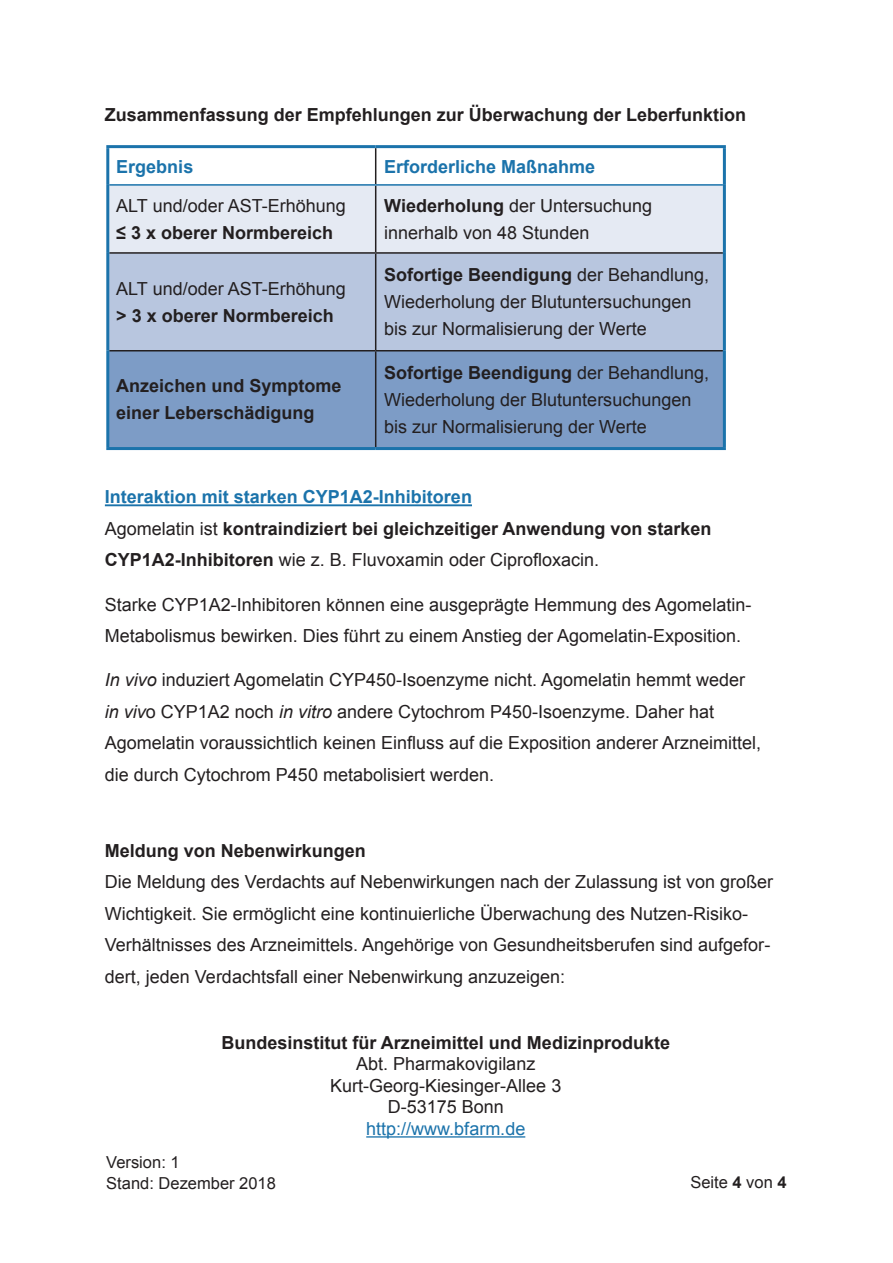
<style>
.page{position:relative;width:893px;height:1263px;background:#fff}
.page>*{position:absolute;margin:0;border:0;box-sizing:border-box;transform-origin:0 0}
.t1{font:18px/31.5px "Arial";color:#231f20}
.t2{font:700 18px/31.5px "Arial";color:#231f20}
.t3{font:700 18px "Arial";color:#1b73ab}
.t4{font:18px "Arial";color:#1b73ab}
.t5{font:16.5px/21px "Arial";color:#231f20}
.s1{font-weight:700}
.s2{color:#1b73ab}
.s3{font-weight:400}
.s4{font-style:italic}
</style>
<div class="page">
<hr style="left:105px;top:504px;width:367px;height:2px;background:#1b73ab">
<hr style="left:366px;top:1136px;width:159px;height:1px;background:#1b73ab">
<div style="left:109px;top:186px;width:614px;height:66px;background:#e5eaf3"></div>
<div style="left:109px;top:254px;width:614px;height:96px;background:#b8c6df"></div>
<div style="left:109px;top:351px;width:614px;height:96px;background:#7d9cc6"></div>
<hr style="left:375px;top:148px;width:1px;height:36px;background:#231f20">
<hr style="left:375px;top:186px;width:1px;height:66px;background:#231f20">
<hr style="left:109px;top:252px;width:267px;height:2px;background:#231f20">
<hr style="left:376px;top:252px;width:347px;height:2px;background:#231f20">
<hr style="left:375px;top:254px;width:1px;height:96px;background:#231f20">
<hr style="left:109px;top:350px;width:267px;height:1px;background:#231f20">
<hr style="left:376px;top:350px;width:347px;height:1px;background:#231f20">
<hr style="left:375px;top:351px;width:1px;height:96px;background:#231f20">
<hr style="left:106px;top:185px;width:3px;height:68px;background:#1b73ab">
<hr style="left:723px;top:185px;width:3px;height:68px;background:#1b73ab">
<hr style="left:106px;top:253px;width:3px;height:98px;background:#1b73ab">
<hr style="left:723px;top:253px;width:3px;height:98px;background:#1b73ab">
<hr style="left:106px;top:351px;width:3px;height:96px;background:#1b73ab">
<hr style="left:723px;top:351px;width:3px;height:96px;background:#1b73ab">
<hr style="left:106px;top:447px;width:270px;height:3px;background:#1b73ab">
<hr style="left:376px;top:447px;width:350px;height:3px;background:#1b73ab">
<hr style="left:106px;top:145px;width:270px;height:3px;background:#1b73ab">
<hr style="left:106px;top:148px;width:3px;height:37px;background:#1b73ab">
<hr style="left:376px;top:145px;width:350px;height:3px;background:#1b73ab">
<hr style="left:723px;top:148px;width:3px;height:37px;background:#1b73ab">
<hr style="left:109px;top:184px;width:267px;height:2px;background:#1b73ab">
<hr style="left:376px;top:184px;width:347px;height:2px;background:#1b73ab">
<p class="t2" style="left:105px;top:100px;width:643px">Zusammenfassung der Empfehlungen zur Überwachung der Leberfunktion</p>
<p class="t3" style="left:116px;top:154px;width:79px">Ergebnis</p>
<p class="t3" style="left:384px;top:154px;width:213px">Erforderliche Maßnahme</p>
<p class="t1" style="left:116px;top:190px;width:231px">ALT und/oder AST-Erhöhung</p>
<p class="t2" style="left:116px;top:217px;width:218px">≤ 3 x oberer Normbereich</p>
<p class="t1" style="left:384px;top:192px;width:269px;line-height:27px"><span class="s1">Wiederholung</span> der Untersuchung innerhalb von 48 Stunden</p>
<p class="t1" style="left:116px;top:273px;width:231px">ALT und/oder AST-Erhöhung</p>
<p class="t2" style="left:116px;top:300px;width:219px">&gt; 3 x oberer Normbereich</p>
<p class="t2" style="left:116px;top:373px;width:227px;line-height:27px">Anzeichen und Symptome einer Leberschädigung</p>
<p class="t1" style="left:384px;top:262px;width:327px;line-height:27px"><span class="s1">Sofortige Beendigung</span> der Behandlung,<br>Wiederholung der Blutuntersuchungen bis zur Normalisierung der Werte</p>
<p class="t1" style="left:384px;top:359px;width:327px;line-height:27px"><span class="s1">Sofortige Beendigung</span> der Behandlung,<br>Wiederholung der Blutuntersuchungen bis zur Normalisierung der Werte</p>
<p class="t2" style="left:105px;top:482px;width:608px"><span class="s2">Interaktion mit starken CYP1A2-Inhibitoren<br></span><span class="s3">Agomelatin ist</span> kontraindiziert bei gleichzeitiger Anwendung von starken<br>CYP1A2-Inhibitoren <span class="s3">wie z. B. Fluvoxamin oder Ciprofloxacin.</span></p>
<p class="t1" style="left:105px;top:589px;width:648px">Starke CYP1A2-Inhibitoren können eine ausgeprägte Hemmung des Agomelatin-<br>Metabolismus bewirken. Dies führt zu einem Anstieg der Agomelatin-Exposition.</p>
<p class="t1" style="left:105px;top:665px;width:658px"><span class="s4">In vivo</span> induziert Agomelatin CYP450-Isoenzyme nicht. Agomelatin hemmt weder <span class="s4">in viv</span>o CYP1A2 noch <span class="s4">in vitro</span> andere Cytochrom P450-Isoenzyme. Daher hat Agomelatin voraussichtlich keinen Einfluss auf die Exposition anderer Arzneimittel, die durch Cytochrom P450 metabolisiert werden.</p>
<p class="t2" style="left:105px;top:835px;width:263px">Meldung von Nebenwirkungen</p>
<p class="t1" style="left:105px;top:866px;width:670px">Die Meldung des Verdachts auf Nebenwirkungen nach der Zulassung ist von großer Wichtigkeit. Sie ermöglicht eine kontinuierliche Überwachung des Nutzen-Risiko-Verhältnisses des Arzneimittels. Angehörige von Gesundheitsberufen sind aufgefor&shy;dert, jeden Verdachtsfall einer Nebenwirkung anzuzeigen:</p>
<p class="t2" style="left:222px;top:1027px;width:450px">Bundesinstitut für Arzneimittel und Medizinprodukte</p>
<p class="t1" style="left:330px;top:1053px;width:233px;line-height:21.6px;text-align:center">Abt. Pharmakovigilanz<br>Kurt-Georg-Kiesinger-Allee 3<br>D-53175 Bonn</p>
<p class="t4" style="left:366px;top:1117px;width:161px">http://www.bfarm.de</p>
<p class="t5" style="left:106px;top:1152px;width:171px">Version: 1<br>Stand: Dezember 2018</p>
<p class="t5" style="left:690px;top:1172px;width:98px">Seite <span class="s1">4</span> von <span class="s1">4</span></p>
</div>
